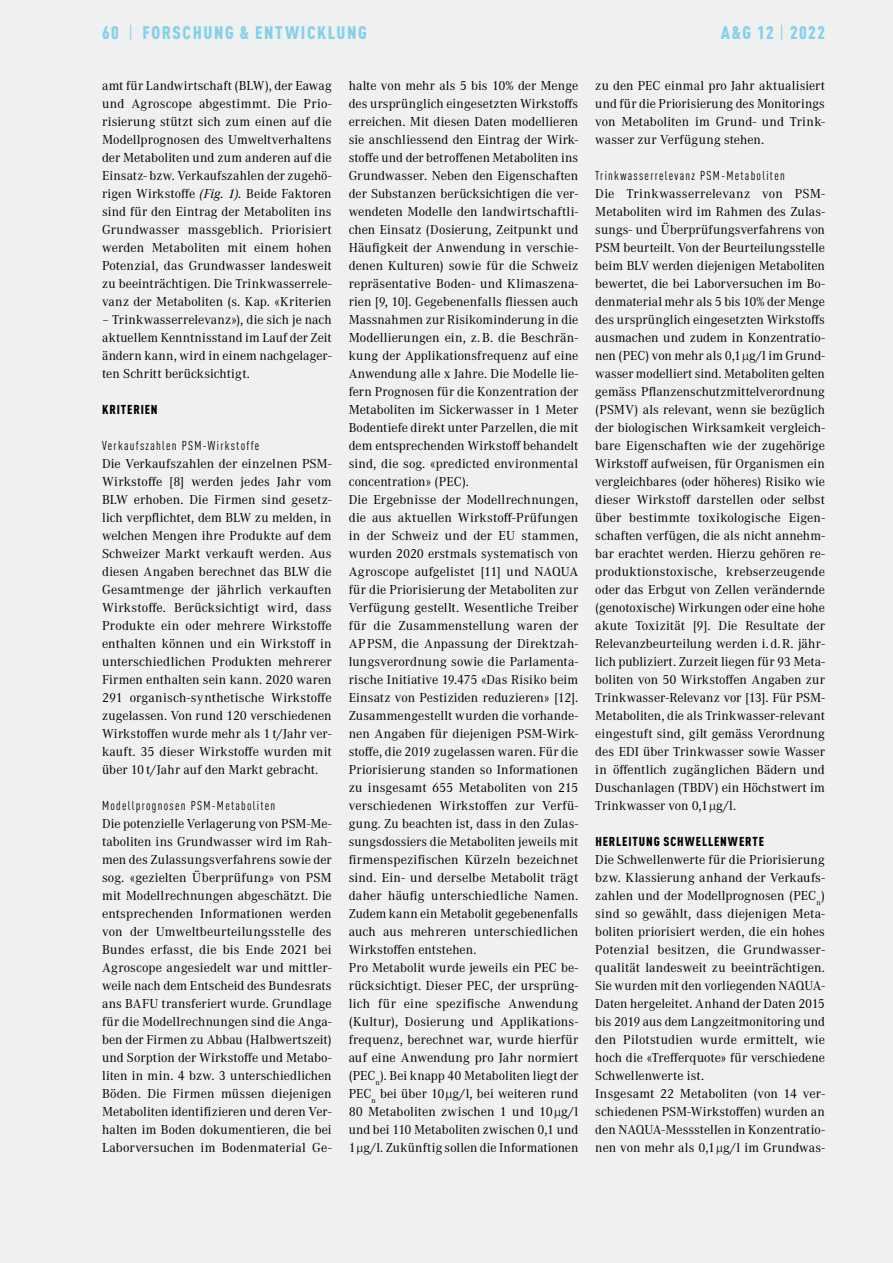
<style>
.page{position:relative;width:893px;height:1263px;background:#eff0f0}
.page>*{position:absolute;margin:0;border:0;box-sizing:border-box;transform-origin:0 0}
.t1{font:900 condensed 18px "DINOT";letter-spacing:.09em;color:#84d0eb}
.t2{font:13.5px/18px "Corporate A";letter-spacing:.005em;color:#000;text-align:justify}
.t3{font:condensed 12.75px "DINOT";letter-spacing:.1em;color:#000}
.t4{font:900 condensed 12.75px "DINOT";letter-spacing:.07em;color:#000}
.s1{font-weight:400}
.s2{font-style:italic}
</style>
<div class="page">
<h1 class="t1" style="left:102px;top:22px;width:266px">60 <span class="s1">|</span> FORSCHUNG &amp; ENTWICKLUNG</h1>
<h1 class="t1" style="left:721px;top:22px;width:106px">A&amp;G 12 <span class="s1">|</span> 2022</h1>
<p class="t2" style="left:102px;top:76px;width:231px">amt für Landwirtschaft (BLW), der Eawag und Agroscope abgestimmt. Die Prio&shy;risierung stützt sich zum einen auf die Modellprognosen des Umweltverhaltens der Metaboliten und zum anderen auf die Einsatz- bzw. Verkaufszahlen der zugehö&shy;rigen Wirkstofe <span class="s2">(Fig. 1).</span> Beide Faktoren sind für den Eintrag der Metaboliten ins Grundwasser massgeblich. Priorisiert werden Metaboliten mit einem hohen Potenzial, das Grundwasser landesweit zu beeinträchtigen. Die Trinkwasserrele&shy;vanz der Metaboliten (s. Kap. «Kriterien</p>
<p class="t2" style="left:102px;top:310px;width:231px">– Trinkwasserrelevanz»), die sich je nach aktuellem Kenntnisstand im Lauf der Zeit ändern kann, wird in einem nachgelager&shy;ten Schritt berücksichtigt.</p>
<p class="t4" style="left:102px;top:402px;width:57px">KRITERIEN</p>
<p class="t3" style="left:102px;top:438px;width:159px">Verkaufszahlen PSM-Wirkstoffe</p>
<p class="t2" style="left:102px;top:454px;width:231px">Die Verkaufszahlen der einzelnen PSM-Wirkstofe [8] werden jedes Jahr vom BLW erhoben. Die Firmen sind gesetz&shy;lich verpfichtet, dem BLW zu melden, in welchen Mengen ihre Produkte auf dem Schweizer Markt verkauft werden. Aus diesen Angaben berechnet das BLW die Gesamtmenge der jährlich verkauften Wirkstofe. Berücksichtigt wird, dass Produkte ein oder mehrere Wirkstofe enthalten können und ein Wirkstof in unterschiedlichen Produkten mehrerer Firmen enthalten sein kann. 2020 waren 291 organisch-synthetische Wirkstofe zugelassen. Von rund 120 verschiedenen Wirkstofen wurde mehr als 1 t/Jahr ver&shy;kauft. 35 dieser Wirkstofe wurden mit über 10 t/Jahr auf den Markt gebracht.</p>
<p class="t3" style="left:102px;top:798px;width:175px">Modellprognosen PSM-Metaboliten</p>
<p class="t2" style="left:102px;top:814px;width:231px">Die potenzielle Verlagerung von PSM-Me&shy;taboliten ins Grundwasser wird im Rah&shy;men des Zulassungsverfahrens sowie der sog. «gezielten Überprüfung» von PSM mit Modellrechnungen abgeschätzt. Die entsprechenden Informationen werden von der Umweltbeurteilungsstelle des Bundes erfasst, die bis Ende 2021 bei Agroscope angesiedelt war und mittler&shy;weile nach dem Entscheid des Bundesrats ans BAFU transferiert wurde. Grundlage für die Modellrechnungen sind die Anga&shy;ben der Firmen zu Abbau (Halbwertszeit) und Sorption der Wirkstofe und Metabo&shy;liten in min. 4 bzw. 3 unterschiedlichen Böden. Die Firmen müssen diejenigen Metaboliten identifzieren und deren Ver&shy;halten im Boden dokumentieren, die bei Laborversuchen im Bodenmaterial Ge-</p>
<p class="t2" style="left:349px;top:76px;width:231px;text-align:left">halte von mehr als 5 bis 10% der Menge des ursprünglich eingesetzten Wirkstofs erreichen. Mit diesen Daten modellieren sie anschliessend den Eintrag der Wirk&shy;stofe und der betrofenen Metaboliten ins Grundwasser. Neben den Eigenschaften der Substanzen berücksichtigen die ver&shy;wendeten Modelle den landwirtschaftli&shy;chen Einsatz (Dosierung, Zeitpunkt und Häufgkeit der Anwendung in verschie&shy;denen Kulturen) sowie für die Schweiz repräsentative Boden- und Klimaszena&shy;rien [9, 10]. Gegebenenfalls fiessen auch Massnahmen zur Risikominderung in die Modellierungen ein, z. B. die Beschrän&shy;kung der Applikationsfrequenz auf eine Anwendung alle x Jahre. Die Modelle lie&shy;fern Prognosen für die Konzentration der Metaboliten im Sickerwasser in 1 Meter Bodentiefe direkt unter Parzellen, die mit dem entsprechenden Wirkstof behandelt sind, die sog. «predicted environmental concentration» (PEC).<br>Die Ergebnisse der Modellrechnungen, die aus aktuellen Wirkstof-Prüfungen in der Schweiz und der EU stammen, wurden 2020 erstmals systematisch von Agroscope aufgelistet [11] und NAQUA für die Priorisierung der Metaboliten zur Verfügung gestellt. Wesentliche Treiber für die Zusammenstellung waren der AP PSM, die Anpassung der Direktzah&shy;lungsverordnung sowie die Parlamenta&shy;rische Initiative 19.475 «Das Risiko beim Einsatz von Pestiziden reduzieren» [12].<br>Zusammengestellt wurden die vorhande&shy;nen Angaben für diejenigen PSM-Wirk&shy;stofe, die 2019 zugelassen waren. Für die Priorisierung standen so Informationen zu insgesamt 655 Metaboliten von 215 verschiedenen Wirkstofen zur Verfü&shy;gung. Zu beachten ist, dass in den Zulas&shy;sungsdossiers die Metaboliten jeweils mit frmenspezifschen Kürzeln bezeichnet sind. Ein- und derselbe Metabolit trägt daher häufg unterschiedliche Namen.<br>Zudem kann ein Metabolit gegebenenfalls auch aus mehreren unterschiedlichen Wirkstofen entstehen.<br>Pro Metabolit wurde jeweils ein PEC be&shy;rücksichtigt. Dieser PEC, der ursprüng&shy;lich für eine spezifsche Anwendung (Kultur), Dosierung und Applikations&shy;frequenz, berechnet war, wurde hierfür auf eine Anwendung pro Jahr normiert (PEC<sub>n</sub>). Bei knapp 40 Metaboliten liegt der PEC <sub>n</sub> bei über 10 µg/l, bei weiteren rund 80 Metaboliten zwischen 1 und 10 µg/l und bei 110 Metaboliten zwischen 0,1 und 1 µg/l. Zukünftig sollen die Informationen</p>
<p class="t2" style="left:595px;top:76px;width:231px">zu den PEC einmal pro Jahr aktualisiert und für die Priorisierung des Monitorings von Metaboliten im Grund- und Trink&shy;wasser zur Verfügung stehen.</p>
<p class="t3" style="left:595px;top:168px;width:191px">Trinkwasserrelevanz PSM-Metaboliten</p>
<p class="t2" style="left:595px;top:184px;width:231px">Die Trinkwasserrelevanz von PSM-Metaboliten wird im Rahmen des Zulas&shy;sungs- und Überprüfungsverfahrens von PSM beurteilt. Von der Beurteilungsstelle beim BLV werden diejenigen Metaboliten bewertet, die bei Laborversuchen im Bo&shy;denmaterial mehr als 5 bis 10% der Menge des ursprünglich eingesetzten Wirkstofs ausmachen und zudem in Konzentratio&shy;nen (PEC) von mehr als 0,1 µg/l im Grund&shy;wasser modelliert sind. Metaboliten gelten gemäss Pfanzenschutzmittelverordnung (PSMV) als relevant, wenn sie bezüglich der biologischen Wirksamkeit vergleich&shy;bare Eigenschaften wie der zugehörige Wirkstof aufweisen, für Organismen ein vergleichbares (oder höheres) Risiko wie dieser Wirkstof darstellen oder selbst über bestimmte toxikologische Eigen&shy;schaften verfügen, die als nicht annehm&shy;bar erachtet werden. Hierzu gehören re&shy;produktionstoxische, krebserzeugende oder das Erbgut von Zellen verändernde (genotoxische) Wirkungen oder eine hohe akute Toxizität [9]. Die Resultate der Relevanzbeurteilung werden i. d. R. jähr&shy;lich publiziert. Zurzeit liegen für 93 Meta&shy;boliten von 50 Wirkstofen Angaben zur Trinkwasser-Relevanz vor [13]. Für PSM-Metaboliten, die als Trinkwasser-relevant eingestuft sind, gilt gemäss Verordnung des EDI über Trinkwasser sowie Wasser in öfentlich zugänglichen Bädern und Duschanlagen (TBDV) ein Höchstwert im Trinkwasser von 0,1 µg/l.</p>
<p class="t4" style="left:595px;top:834px;width:170px">HERLEITUNG SCHWELLENWERTE</p>
<p class="t2" style="left:595px;top:850px;width:231px;text-align:left">Die Schwellenwerte für die Priorisierung bzw. Klassierung anhand der Verkaufs&shy;zahlen und der Modellprognosen (PEC<sub>n</sub>) sind so gewählt, dass diejenigen Meta&shy;boliten priorisiert werden, die ein hohes Potenzial besitzen, die Grundwasser&shy;qualität landesweit zu beeinträchtigen.<br>Sie wurden mit den vorliegenden NAQUA-Daten hergeleitet. Anhand der Daten 2015 bis 2019 aus dem Langzeitmonitoring und den Pilotstudien wurde ermittelt, wie hoch die «Treferquote» für verschiedene Schwellenwerte ist.<br>Insgesamt 22 Metaboliten (von 14 ver&shy;schiedenen PSM-Wirkstofen) wurden an den NAQUA-Messstellen in Konzentratio&shy;nen von mehr als 0,1 µg/l im Grundwas-</p>
</div>
